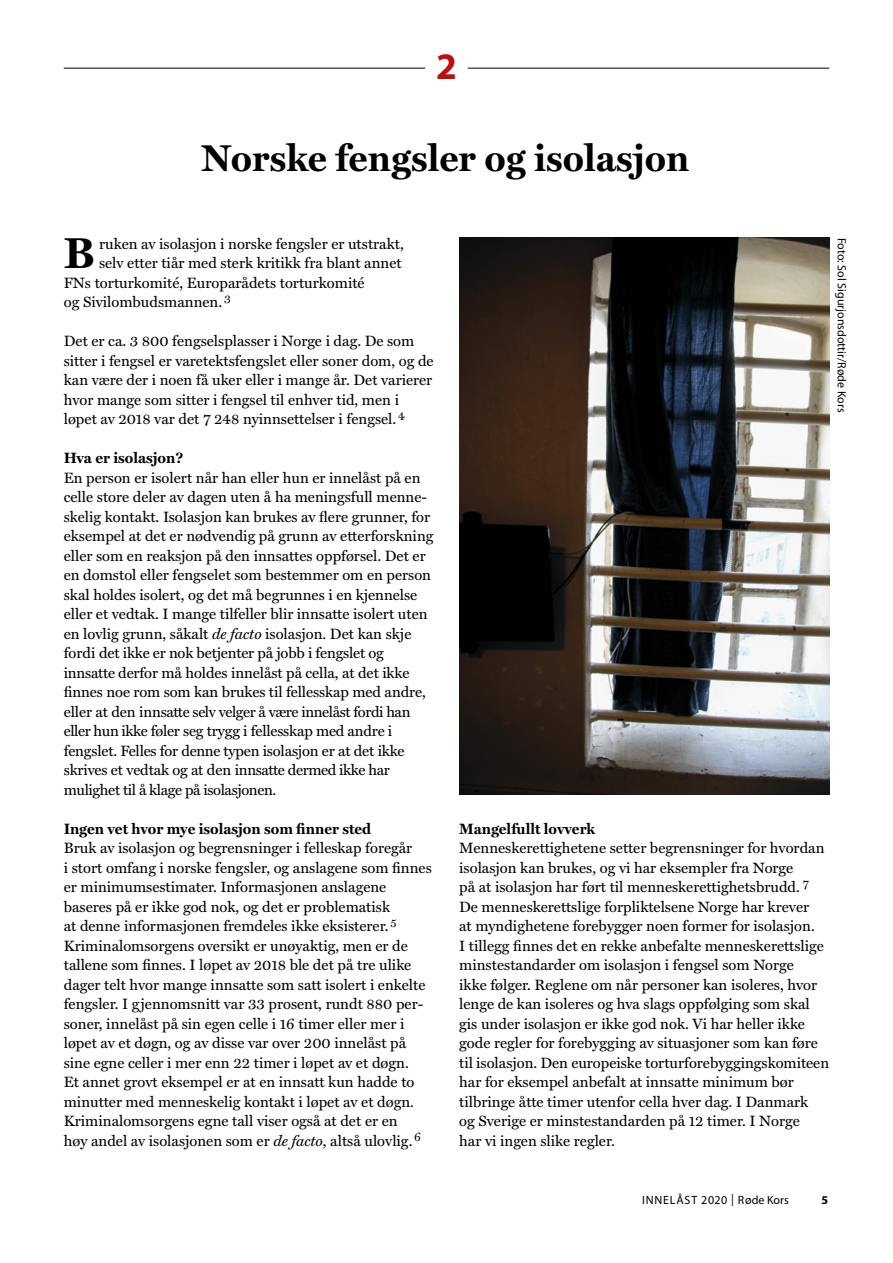
<style>
.page{position:relative;width:893px;height:1263px;background:#fff}
.page>*{position:absolute;margin:0;border:0;box-sizing:border-box;transform-origin:0 0}
.Anfang{font:700 43.5px "Miller Text";color:#000}
.Rubrik_27_pt{font:700 37.5px "Miller Text";color:#000}
.Rubrik_27_pt-2{font:700 37.5px "Myriad Pro";color:#c00d0e}
.Brödtext_10_pt{font:15px/19.5px "Miller Text";color:#000}
.Mellanrubrik_svart{font:700 15px "Miller Text";color:#000}
.Fotocredit{font:12px "Myriad Pro";color:#000}
.Fotocredit-2{font:12px "Myriad Pro";letter-spacing:.055em;color:#000}
.t1{font:700 12px "Myriad Pro";color:#000}
.s1{font-style:italic}
</style>
<div class="page">
<hr style="left:64px;top:68px;width:361px;height:1px;background:#000">
<hr style="left:468px;top:68px;width:361px;height:1px;background:#000">
<img style="left:459px;top:238px;width:370px;height:557px">
<p class="Rubrik_27_pt-2" style="left:436px;top:42px;width:22px">2</p>
<p class="Rubrik_27_pt" style="left:201px;top:136px;width:490px">Norske fengsler og isolasjon</p>
<p class="Brödtext_10_pt" style="left:99px;top:234px;width:306px">ruken av isolasjon i norske fengsler er utstrakt,</p>
<p class="Brödtext_10_pt" style="left:99px;top:253px;width:304px">selv etter tiår med sterk kritikk fra blant annet</p>
<p class="Brödtext_10_pt" style="left:64px;top:273px;width:302px">FNs torturkomité, Europarådets torturkomité</p>
<p class="Brödtext_10_pt" style="left:64px;top:292px;width:169px">og Sivilombudsmannen. <sup>3</sup></p>
<p class="Brödtext_10_pt" style="left:64px;top:331px;width:371px">Det er ca. 3 800 fengselsplasser i Norge i dag. De som sitter i fengsel er varetektsfengslet eller soner dom, og de kan være der i noen få uker eller i mange år. Det varierer hvor mange som sitter i fengsel til enhver tid, men i løpet av 2018 var det 7 248 nyinnsettelser i fengsel. <sup>4</sup></p>
<p class="Mellanrubrik_svart" style="left:64px;top:449px;width:121px">Hva er isolasjon?</p>
<p class="Brödtext_10_pt" style="left:64px;top:468px;width:371px">En person er isolert når han eller hun er innelåst på en celle store deler av dagen uten å ha meningsfull menne&shy;skelig kontakt. Isolasjon kan brukes av flere grunner, for eksempel at det er nødvendig på grunn av etterforskning eller som en reaksjon på den innsattes oppførsel. Det er en domstol eller fengselet som bestemmer om en person skal holdes isolert, og det må begrunnes i en kjennelse eller et vedtak. I mange tilfeller blir innsatte isolert uten en lovlig grunn, såkalt <span class="s1">de facto</span> isolasjon. Det kan skje fordi det ikke er nok betjenter på jobb i fengslet og innsatte derfor må holdes innelåst på cella, at det ikke finnes noe rom som kan brukes til fellesskap med andre, eller at den innsatte selv velger å være innelåst fordi han eller hun ikke føler seg trygg i fellesskap med andre i fengslet. Felles for denne typen isolasjon er at det ikke skrives et vedtak og at den innsatte dermed ikke har mulighet til å klage på isolasjonen.</p>
<p class="Mellanrubrik_svart" style="left:64px;top:820px;width:309px">Ingen vet hvor mye isolasjon som finner sted</p>
<p class="Brödtext_10_pt" style="left:64px;top:838px;width:370px">Bruk av isolasjon og begrensninger i felleskap foregår<br>i stort omfang i norske fengsler, og anslagene som finnes er minimumsestimater. Informasjonen anslagene baseres på er ikke god nok, og det er problematisk<br>at denne informasjonen fremdeles ikke eksisterer. <sup>5<br></sup>Kriminalomsorgens oversikt er unøyaktig, men er de tallene som finnes. I løpet av 2018 ble det på tre ulike dager telt hvor mange innsatte som satt isolert i enkelte fengsler. I gjennomsnitt var 33 prosent, rundt 880 per&shy;soner, innelåst på sin egen celle i 16 timer eller mer i løpet av et døgn, og av disse var over 200 innelåst på sine egne celler i mer enn 22 timer i løpet av et døgn.<br>Et annet grovt eksempel er at en innsatt kun hadde to minutter med menneskelig kontakt i løpet av et døgn.<br>Kriminalomsorgens egne tall viser også at det er en<br>høy andel av isolasjonen som er <span class="s1">de facto</span>, altså ulovlig. <sup>6</sup></p>
<p class="Anfang" style="left:64px;top:228px;width:33px">B</p>
<p class="Fotocredit" style="left:849px;top:238px;width:176px;rotate:90deg">Foto: Sol Sigurjonsdottir/Røde Kors</p>
<p class="Mellanrubrik_svart" style="left:459px;top:820px;width:138px">Mangelfullt lovverk</p>
<p class="Brödtext_10_pt" style="left:459px;top:838px;width:371px">Menneskerettighetene setter begrensninger for hvordan isolasjon kan brukes, og vi har eksempler fra Norge<br>på at isolasjon har ført til menneskerettighetsbrudd. <sup>7<br></sup>De menneskerettslige forpliktelsene Norge har krever<br>at myndighetene forebygger noen former for isolasjon.<br>I tillegg finnes det en rekke anbefalte menneskerettslige minstestandarder om isolasjon i fengsel som Norge<br>ikke følger. Reglene om når personer kan isoleres, hvor lenge de kan isoleres og hva slags oppfølging som skal gis under isolasjon er ikke god nok. Vi har heller ikke gode regler for forebygging av situasjoner som kan føre til isolasjon. Den europeiske torturforebyggingskomiteen har for eksempel anbefalt at innsatte minimum bør tilbringe åtte timer utenfor cella hver dag. I Danmark<br>og Sverige er minstestandarden på 12 timer. I Norge<br>har vi ingen slike regler.</p>
<p class="Fotocredit-2" style="left:642px;top:1193px;width:148px">INNELÅST 2020 | Røde Kors</p>
<p class="t1" style="left:821px;top:1192px;width:8px">5</p>
</div>
